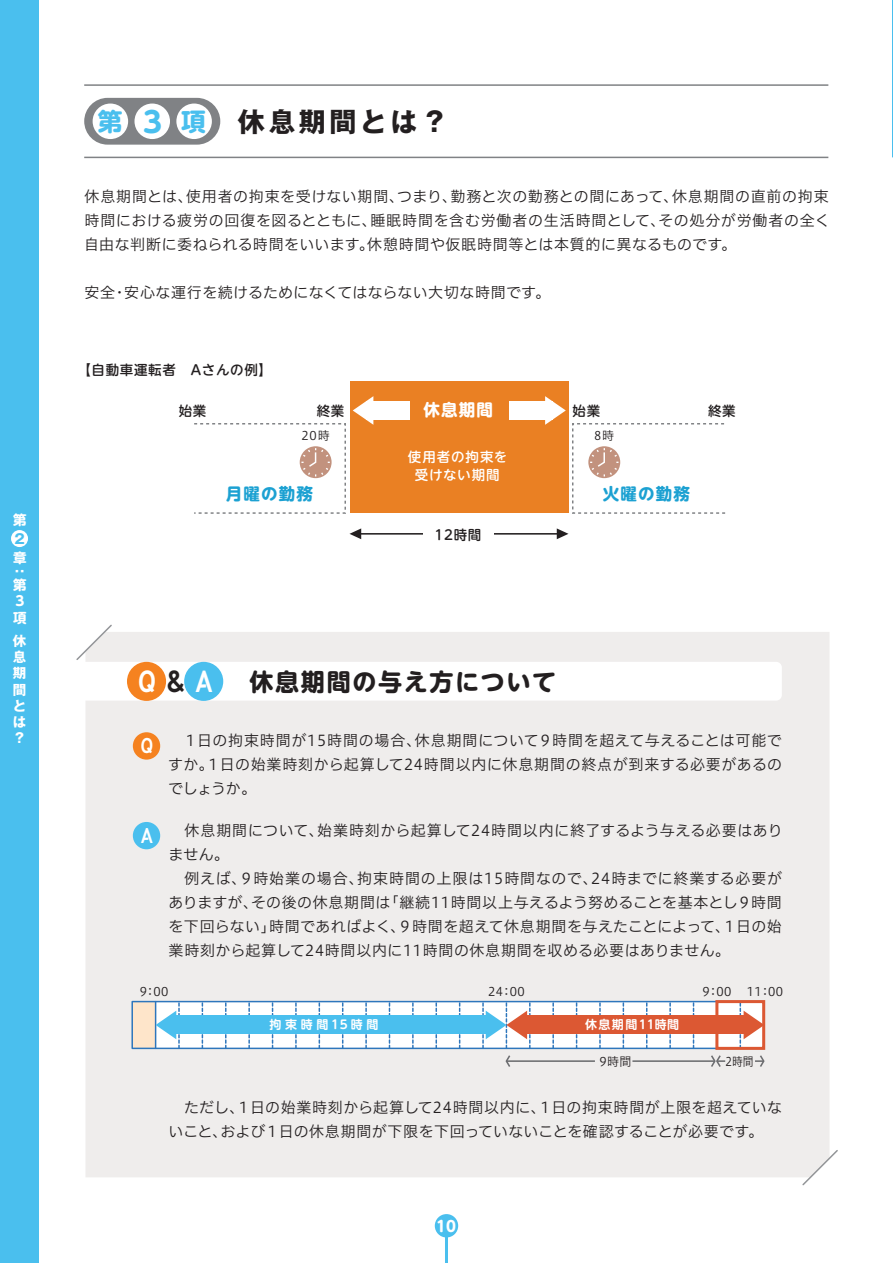
<style>
.page{position:relative;width:893px;height:1263px;background:#fff}
.page>*{position:absolute;margin:0;border:0;box-sizing:border-box;transform-origin:0 0}
.t1{font:700 27px "Gothic MB101 Pr 5";letter-spacing:.13em;color:#231f20}
.t2{font:700 27px "Taka Hand Std";color:#fff}
.t3{font:700 24.75px "UD Shin M Go Pro";color:#4abfee}
.t4{font:700 24px "UD Shin M Go Pro";letter-spacing:.07em;color:#231f20}
.t5{font:700 18.9px "Taka Hand Std";color:#fff}
.t6{font:700 16.5px "UD Shin M Go Pro";letter-spacing:.07em;color:#1ca1d2}
.t7{font:700 16.5px "UD Shin M Go Pro";color:#fff}
.t8{font:15px/24px "Hiragino UD Sans F Std W3";letter-spacing:.03em;color:#231f20;text-align:justify}
.t9{font:700 15px "UD Shin M Go Pro";color:#fff}
.t10{font:500 13.5px "UD Shin M Go Pro";letter-spacing:.05em;color:#231f20}
.t11{font:500 13.5px/18px "UD Shin M Go Pro";letter-spacing:.065em;color:#fff;text-align:center}
.t12{font:700 13.5px/16px "Gothic MB101 Pr 5";color:#fff;text-align:justify}
.t13{font:700 13.5px/16.2px "UD Shin M Go Pro";color:#fff}
.t14{font:700 13.5px "Gothic MB101 Pr 5";color:#4abfee}
.t15{font:12px "Hiragino UD Sans F Std W3";letter-spacing:.025em;color:#231f20}
.t16{font:700 12px "UD Shin M Go Pro De";letter-spacing:.31em;color:#fff}
.t17{font:700 12px "UD Shin M Go Pro De";letter-spacing:.12em;color:#fff}
.t18{font:12px "Hiragino UD Sans F Std W3";letter-spacing:.025em;color:#231f20;scale:.9 1}
.s1{font-size:28.5px}
.s2{color:#231f20}
</style>
<div class="page">
<div style="left:0;top:0;width:38px;height:1263px;background:#4abfee"></div>
<hr style="left:892px;top:0;width:1px;height:1263px;background:#4abfee">
<svg style="left:892px;top:157px;width:1px;height:1106px"></svg>
<div style="left:86px;top:632px;width:743px;height:545px;background:#efedec"></div>
<div style="left:79px;top:662px;width:703px;height:39px;background:#fff;border-radius:6px"></div>
<svg style="left:76px;top:624px;width:37px;height:37px"></svg>
<svg style="left:801px;top:1148px;width:37px;height:38px"></svg>
<div style="left:127px;top:662px;width:39px;height:39px;background:#f58220;border-radius:50%"></div>
<div style="left:184px;top:662px;width:39px;height:39px;background:#4abfee;border-radius:50%"></div>
<div style="left:133px;top:732px;width:27px;height:28px;background:#f58220;border-radius:50%"></div>
<div style="left:133px;top:822px;width:27px;height:27px;background:#4abfee;border-radius:50%"></div>
<hr style="left:84px;top:157px;width:744px;height:1px;background:#808285">
<div style="left:84px;top:98px;width:136px;height:47px;background:#808285;border-radius:23px"></div>
<div style="left:93px;top:104px;width:35px;height:35px;background:#fff;border-radius:50%"></div>
<div style="left:134px;top:104px;width:36px;height:35px;background:#fff;border-radius:50%"></div>
<div style="left:176px;top:104px;width:36px;height:35px;background:#fff;border-radius:50%"></div>
<hr style="left:84px;top:84px;width:744px;height:2px;background:#808285">
<div style="left:132px;top:1001px;width:632px;height:47px;background:#fff"></div>
<div style="left:132px;top:1001px;width:24px;height:47px;background:#fee5ca"></div>
<div style="left:131px;top:1001px;width:633px;height:48px;border:2px solid #2e76bc"></div>
<hr style="left:506px;top:1060px;width:89px;height:2px;background:#6c6d70">
<hr style="left:632px;top:1060px;width:83px;height:2px;background:#6c6d70">
<hr style="left:155px;top:1001px;width:1px;height:47px;background:#2e76bc">
<svg style="left:202px;top:1001px;width:1px;height:47px"></svg>
<svg style="left:225px;top:1001px;width:2px;height:47px"></svg>
<svg style="left:248px;top:1001px;width:2px;height:47px"></svg>
<svg style="left:272px;top:1001px;width:1px;height:47px"></svg>
<svg style="left:295px;top:1001px;width:2px;height:47px"></svg>
<svg style="left:319px;top:1001px;width:1px;height:47px"></svg>
<svg style="left:342px;top:1001px;width:1px;height:47px"></svg>
<svg style="left:365px;top:1001px;width:2px;height:47px"></svg>
<svg style="left:389px;top:1001px;width:1px;height:47px"></svg>
<svg style="left:412px;top:1001px;width:2px;height:47px"></svg>
<svg style="left:435px;top:1001px;width:2px;height:47px"></svg>
<svg style="left:459px;top:1001px;width:1px;height:47px"></svg>
<svg style="left:552px;top:1001px;width:2px;height:47px"></svg>
<svg style="left:576px;top:1001px;width:1px;height:47px"></svg>
<svg style="left:599px;top:1001px;width:2px;height:47px"></svg>
<svg style="left:623px;top:1001px;width:1px;height:47px"></svg>
<svg style="left:646px;top:1001px;width:1px;height:47px"></svg>
<svg style="left:669px;top:1001px;width:2px;height:47px"></svg>
<svg style="left:693px;top:1001px;width:1px;height:47px"></svg>
<svg style="left:709px;top:1001px;width:16px;height:68px"></svg>
<div style="left:715px;top:1000px;width:50px;height:50px;border:3px solid #dc5833"></div>
<div style="left:525px;top:1016px;width:223px;height:18px;background:#dc5833"></div>
<svg style="left:739px;top:1001px;width:26px;height:68px"></svg>
<div style="left:172px;top:1016px;width:318px;height:18px;background:#4abfee"></div>
<svg style="left:482px;top:1001px;width:49px;height:68px"></svg>
<svg style="left:156px;top:1001px;width:24px;height:47px"></svg>
<div style="left:193px;top:423px;width:153px;height:91px;border:1px dashed #808285"></div>
<div style="left:349px;top:381px;width:219px;height:132px;background:#ea8023"></div>
<div style="left:572px;top:423px;width:154px;height:91px;border:1px dashed #808285"></div>
<hr style="left:358px;top:533px;width:202px;height:2px;background:#231f20">
<svg style="left:557px;top:528px;width:11px;height:11px"></svg>
<svg style="left:349px;top:528px;width:12px;height:11px"></svg>
<div style="left:423px;top:522px;width:71px;height:21px;background:#fff"></div>
<svg style="left:300px;top:446px;width:32px;height:32px"></svg>
<svg style="left:588px;top:446px;width:32px;height:32px"></svg>
<div style="left:509px;top:401px;width:43px;height:18px;background:#fff"></div>
<svg style="left:545px;top:396px;width:21px;height:29px"></svg>
<div style="left:366px;top:401px;width:43px;height:18px;background:#fff"></div>
<svg style="left:353px;top:396px;width:20px;height:29px"></svg>
<div style="left:11px;top:530px;width:17px;height:17px;background:#fff;border-radius:50%"></div>
<div style="left:435px;top:1214px;width:23px;height:23px;background:#4abfee;border-radius:50%"></div>
<hr style="left:445px;top:1235px;width:3px;height:28px;background:#4abfee">
<p class="t13" style="left:13px;top:511px;width:15px">第</p>
<p class="t13" style="left:13px;top:549px;width:15px">章</p>
<p class="t12" style="left:30px;top:569px;width:6px;rotate:90deg">:</p>
<p class="t13" style="left:13px;top:576px;width:15px">第<br>3項</p>
<p class="t12" style="left:13px;top:632px;width:15px">休息期間とは？</p>
<p class="t14" style="left:15px;top:528px;width:12px">2</p>
<h2 class="t3" style="left:98px;top:101px;width:110px">第 <span class="s1">3</span> 項</h2>
<h1 class="t1" style="left:238px;top:100px;width:212px">休息期間とは？</h1>
<p class="t8" style="left:84px;top:183px;width:747px">休息期間とは、使用者の拘束を受けない期間、つまり、勤務と次の勤務との間にあって、休息期間の直前の拘束時間における疲労の回復を図るとともに、睡眠時間を含む労働者の生活時間として、その処分が労働者の全く自由な判断に委ねられる時間をいいます。休憩時間や仮眠時間等とは本質的に異なるものです。</p>
<p class="t8" style="left:85px;top:279px;width:468px">安全・安心な運行を続けるためになくてはならない大切な時間です。</p>
<p class="t10" style="left:77px;top:359px;width:196px">【自動車運転者　Aさんの例】</p>
<p class="t10" style="left:179px;top:400px;width:29px">始業</p>
<p class="t10" style="left:317px;top:400px;width:29px">終業</p>
<p class="t7" style="left:424px;top:396px;width:71px">休息期間</p>
<p class="t10" style="left:573px;top:400px;width:29px">始業</p>
<p class="t10" style="left:708px;top:400px;width:29px">終業</p>
<p class="t15" style="left:301px;top:427px;width:30px">20時</p>
<p class="t15" style="left:594px;top:427px;width:22px">8時</p>
<p class="t11" style="left:408px;top:447px;width:101px">使用者の拘束を受けない期間</p>
<p class="t6" style="left:226px;top:480px;width:89px">月曜の勤務</p>
<p class="t6" style="left:603px;top:480px;width:89px">火曜の勤務</p>
<p class="t10" style="left:435px;top:524px;width:48px">12時間</p>
<h3 class="t4" style="left:250px;top:662px;width:308px">休息期間の与え方について</h3>
<p class="t8" style="left:168px;top:728px;width:615px">　１日の拘束時間が15時間の場合、休息期間について９時間を超えて与えることは可能ですか。１日の始業時刻から起算して24時間以内に休息期間の終点が到来する必要があるのでしょうか。</p>
<p class="t8" style="left:168px;top:817px;width:616px;text-align:left">　休息期間について、始業時刻から起算して24時間以内に終了するよう与える必要はありません。<br>　例えば、９時始業の場合、拘束時間の上限は15時間なので、24時までに終業する必要がありますが、その後の休息期間は「継続11時間以上与えるよう努めることを基本とし９時間を下回らない」時間であればよく、９時間を超えて休息期間を与えたことによって、１日の始業時刻から起算して24時間以内に11時間の休息期間を収める必要はありません。</p>
<h1 class="t2" style="left:138px;top:663px;width:77px">Q<span class="s2">&amp;</span>A</h1>
<p class="t5" style="left:140px;top:733px;width:14px">Q</p>
<p class="t5" style="left:140px;top:823px;width:14px">A</p>
<p class="t15" style="left:140px;top:982px;width:30px">9：00</p>
<p class="t15" style="left:488px;top:982px;width:38px">24：00</p>
<p class="t15" style="left:702px;top:982px;width:30px">9：00</p>
<p class="t15" style="left:747px;top:982px;width:38px">11：00</p>
<p class="t16" style="left:269px;top:1015px;width:111px">拘束時間15時間</p>
<p class="t17" style="left:585px;top:1015px;width:96px">休息期間11時間</p>
<p class="t15" style="left:600px;top:1052px;width:33px">9時間</p>
<p class="t18" style="left:725px;top:1052px;width:33px">2時間</p>
<p class="t8" style="left:168px;top:1094px;width:615px">　ただし、１日の始業時刻から起算して24時間以内に、１日の拘束時間が上限を超えていないこと、および１日の休息期間が下限を下回っていないことを確認することが必要です。</p>
<p class="t9" style="left:436px;top:1214px;width:21px">10</p>
</div>
